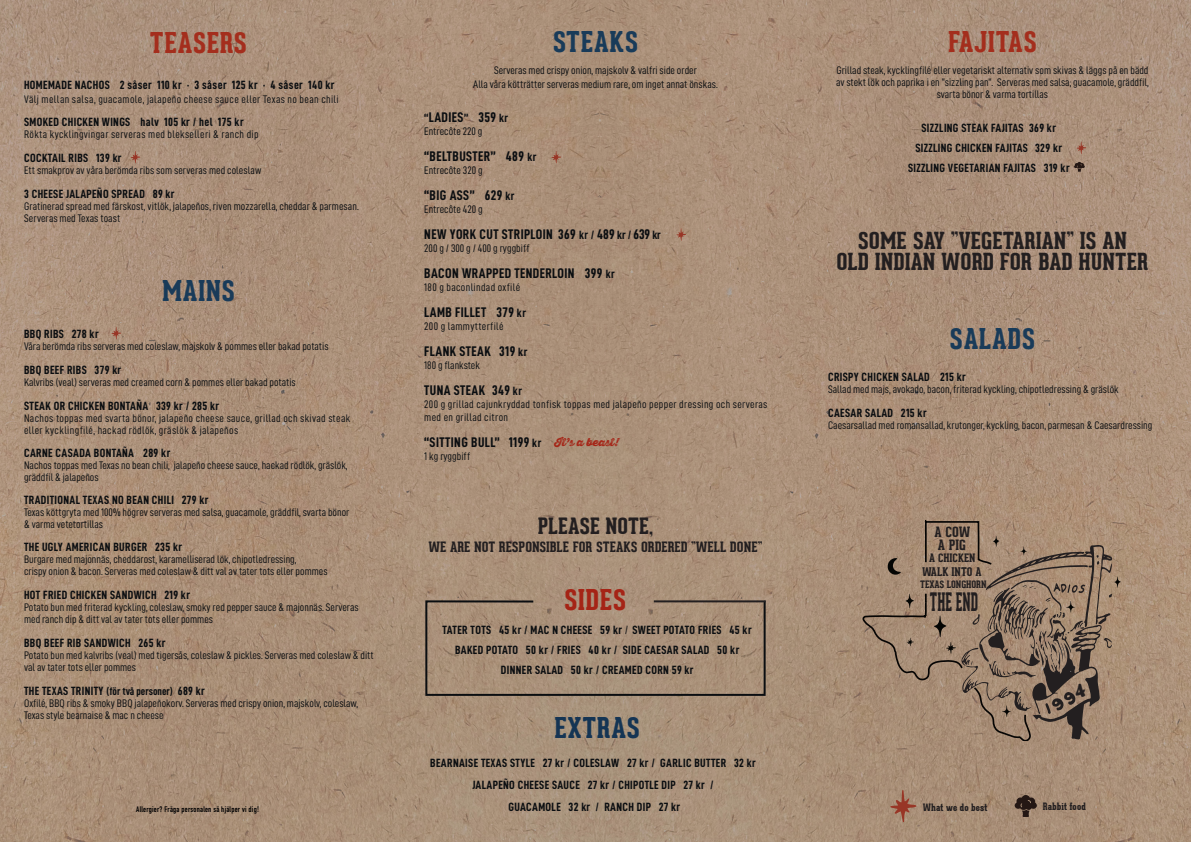
<style>
.page{position:relative;width:1191px;height:842px;background:#fff}
.page>*{position:absolute;margin:0;border:0;box-sizing:border-box;transform-origin:0 0}
.t1{font:800 28px "Geared Slab";letter-spacing:.02em;color:#193b59}
.t2{font:800 28px "Geared Slab";letter-spacing:.015em;color:#a42e1d}
.t3{font:800 28px "Geared Slab";letter-spacing:.02em;color:#153554}
.t4{font:800 28px "Geared Slab";letter-spacing:.015em;color:#a52416}
.t5{font:800 24.9px "Geared Slab";color:#231f20;scale:.61 1}
.t6{font:800 23px "Geared Slab";color:#231f20}
.t7{font:800 22px "Geared Slab";color:#231f20}
.t8{font:14px "D DIN Condensed Bold";letter-spacing:.03em;color:#0b0e11}
.t9{font:800 14px "Geared Slab";color:#231f20}
.t10{font:800 13.9px/13.1px "Geared Slab";color:#231f20}
.t11{font:12px/22px "D DIN Condensed Bold";letter-spacing:.03em;color:#0b0e11;text-align:center}
.t12{font:800 11.7px "Geared Slab";color:#231f20}
.t13{font:800 11.4px "Geared Slab";color:#231f20}
.t14{font:11px/12px "D DIN Condensed";color:#0b0e11}
.t15{font:11px/13px "D DIN Condensed";letter-spacing:.03em;color:#0b0e11}
.t16{font:11px "D DIN Condensed";letter-spacing:.035em;color:#0b0e11}
.t17{font:11px "Thirsty Rough Blk Two";color:#a52416}
.t18{font:800 10px "Geared Slab";letter-spacing:-.01em;color:#231f20}
.t19{font:700 8px "DIN Condensed";letter-spacing:.03em;color:#000001}
.s1{font-size:11px}
.s2{font-size:12px}
.s3{font-style:inherit}
.s4{font-family:"D DIN Condensed"}
</style>
<div class="page">
<img style="left:0;top:0;width:1191px;height:842px">
<svg style="left:111px;top:327px;width:10px;height:12px"></svg>
<svg style="left:131px;top:151px;width:9px;height:12px"></svg>
<svg style="left:551px;top:151px;width:10px;height:12px"></svg>
<svg style="left:1076px;top:141px;width:10px;height:13px"></svg>
<svg style="left:890px;top:790px;width:26px;height:32px"></svg>
<svg style="left:676px;top:228px;width:10px;height:13px"></svg>
<svg style="left:424px;top:598px;width:342px;height:99px;background:#a38b75"></svg>
<hr style="left:654px;top:600px;width:111px;height:2px;background:#231f20">
<svg style="left:1014px;top:795px;width:23px;height:22px"></svg>
<svg style="left:1074px;top:162px;width:10px;height:10px"></svg>
<svg style="left:863px;top:521px;width:257px;height:220px;background:#987f6b"></svg>
<p class="t2" style="left:150px;top:27px;width:99px">TEASERS</p>
<p class="t11" style="left:24px;top:74px;width:312px">HOMEMADE NACHOS 2 såser 110 kr · 3 såser 125 kr · 4 såser 140 kr</p>
<p class="t16" style="left:24px;top:93px;width:316px">Välj mellan salsa, guacamole, jalapeño cheese sauce eller Texas no bean chili</p>
<p class="t11" style="left:24px;top:111px;width:221px">SMOKED CHICKEN WINGS halv 105 kr / hel 175 kr</p>
<p class="t15" style="left:24px;top:128px;width:236px">Rökta kycklingvingar serveras med blekselleri &amp; ranch dip</p>
<p class="t11" style="left:24px;top:146px;width:99px">COCKTAIL RIBS 139 kr</p>
<p class="t14" style="left:24px;top:164px;width:239px">Ett smakprov av våra berömda ribs som serveras med coleslaw</p>
<p class="t11" style="left:24px;top:182px;width:152px">3 CHEESE JALAPEÑO SPREAD 89 kr</p>
<p class="t14" style="left:24px;top:200px;width:336px">Gratinerad spread med färskost, vitlök, jalapeños, riven mozzarella, cheddar &amp; parmesan.<br>Serveras med Texas toast</p>
<p class="t1" style="left:162px;top:275px;width:74px">MAINS</p>
<p class="t11" style="left:24px;top:323px;width:76px">BBQ RIBS 278 kr</p>
<p class="t14" style="left:24px;top:340px;width:306px">Våra berömda ribs serveras med coleslaw, majskolv &amp; pommes eller bakad potatis</p>
<p class="t11" style="left:24px;top:359px;width:99px">BBQ BEEF RIBS 379 kr</p>
<p class="t14" style="left:24px;top:376px;width:273px">Kalvribs (veal) serveras med creamed corn &amp; pommes eller bakad potatis</p>
<p class="t11" style="left:24px;top:394px;width:196px">STEAK OR CHICKEN BONTAÑA 339 kr / 285 kr</p>
<p class="t15" style="left:24px;top:411px;width:328px">Nachos toppas med svarta bönor, jalapeño cheese sauce, grillad och skivad steak</p>
<p class="t15" style="left:24px;top:423px;width:216px">eller kycklingfilé, hackad rödlök, gräslök &amp; jalapeños</p>
<p class="t11" style="left:24px;top:441px;width:148px">CARNE CASADA BONTAÑA 289 kr</p>
<p class="t14" style="left:24px;top:459px;width:325px">Nachos toppas med Texas no bean chili, jalapeño cheese sauce, hackad rödlök, gräslök,</p>
<p class="t14" style="left:24px;top:471px;width:76px">gräddfil &amp; jalapeños</p>
<p class="t11" style="left:24px;top:489px;width:186px">TRADITIONAL TEXAS NO BEAN CHILI 279 kr</p>
<p class="t14" style="left:24px;top:506px;width:327px">Texas köttgryta med 100% högrev serveras med salsa, guacamole, gräddfil, svarta bönor</p>
<p class="t14" style="left:24px;top:518px;width:81px">&amp; varma vetetortillas</p>
<p class="t11" style="left:24px;top:536px;width:160px">THE UGLY AMERICAN BURGER 235 kr</p>
<p class="t14" style="left:24px;top:553px;width:274px">Burgare med majonnäs, cheddarost, karamelliserad lök, chipotledressing,</p>
<p class="t14" style="left:24px;top:565px;width:305px">crispy onion &amp; bacon. Serveras med coleslaw &amp; ditt val av tater tots eller pommes</p>
<p class="t11" style="left:24px;top:584px;width:168px">HOT FRIED CHICKEN SANDWICH 219 kr</p>
<p class="t14" style="left:24px;top:601px;width:336px">Potato bun med friterad kyckling, coleslaw, smoky red pepper sauce &amp; majonnäs. Serveras med ranch dip &amp; ditt val av tater tots eller pommes</p>
<p class="t11" style="left:24px;top:632px;width:143px">BBQ BEEF RIB SANDWICH 265 kr</p>
<p class="t14" style="left:24px;top:649px;width:351px">Potato bun med kalvribs (veal) med tigersås, coleslaw &amp; pickles. Serveras med coleslaw &amp; ditt val av tater tots eller pommes</p>
<p class="t11" style="left:24px;top:680px;width:182px">THE TEXAS TRINITY <span class="s1">(för två personer)</span> 689 kr</p>
<p class="t14" style="left:24px;top:697px;width:335px">Oxfilé, BBQ ribs &amp; smoky BBQ jalapeñokorv. Serveras med crispy onion, majskolv, coleslaw,<br>Texas style bearnaise &amp; mac n cheese</p>
<p class="t1" style="left:552px;top:26px;width:87px">STEAKS</p>
<p class="t14" style="left:494px;top:64px;width:204px">Serveras med crispy onion, majskolv &amp; valfri side order</p>
<p class="t14" style="left:473px;top:78px;width:246px">Alla våra kötträtter serveras medium rare, om inget annat önskas.</p>
<p class="t8" style="left:424px;top:110px;width:85px"><span class="s2">“</span>LADIES<span class="s2">”</span> 359 <span class="s2">kr</span></p>
<p class="t14" style="left:424px;top:125px;width:60px">Entrecôte 220 g</p>
<p class="t8" style="left:424px;top:149px;width:114px">“BELTBUSTER” 489 <span class="s2">kr</span></p>
<p class="t14" style="left:424px;top:164px;width:60px">Entrecôte 320 g</p>
<p class="t8" style="left:424px;top:188px;width:92px">“BIG ASS” 629 <span class="s2">kr</span></p>
<p class="t14" style="left:424px;top:203px;width:60px">Entrecôte 420 g</p>
<p class="t8" style="left:424px;top:227px;width:238px">NEW YORK CUT STRIPLOIN 369 <span class="s2">kr /</span> 489 <span class="s2">kr /</span> 639 <span class="s2">kr</span></p>
<p class="t14" style="left:424px;top:242px;width:107px">200 g / 300 g / 400 g ryggbiff</p>
<p class="t8" style="left:424px;top:266px;width:192px">BACON WRAPPED TENDERLOIN 399 <span class="s2">kr</span></p>
<p class="t15" style="left:424px;top:281px;width:97px">180 g baconlindad oxfilé</p>
<p class="t8" style="left:424px;top:305px;width:103px">LAMB FILLET 379 <span class="s2">kr</span></p>
<p class="t15" style="left:424px;top:320px;width:81px">200 g lammytterfilé</p>
<p class="t8" style="left:424px;top:344px;width:105px">FLANK STEAK 319 <span class="s2">kr</span></p>
<p class="t14" style="left:424px;top:359px;width:57px">180 g flankstek</p>
<p class="t8" style="left:424px;top:383px;width:99px">TUNA STEAK 349 <span class="s2">kr</span></p>
<p class="t15" style="left:424px;top:398px;width:345px">200 g grillad cajunkryddad tonfisk toppas med jalapeño pepper dressing och serveras med en grillad citron</p>
<p class="t8" style="left:424px;top:435px;width:119px">“SITTING BULL” 1199 <span class="s2">kr</span></p>
<p class="t14" style="left:424px;top:450px;width:47px">1 kg ryggbiff</p>
<p class="t17" style="left:555px;top:434px;width:65px"><span class="s3">I</span>t’s a beast!</p>
<p class="t7" style="left:538px;top:513px;width:117px">PLEASE NOTE,</p>
<p class="t9" style="left:428px;top:538px;width:335px">WE ARE NOT RESPONSIBLE FOR STEAKS ORDERED ”WELL DONE”</p>
<p class="t4" style="left:564px;top:584px;width:64px">SIDES</p>
<p class="t11" style="left:442px;top:618px;width:311px">TATER TOTS 45 kr / MAC N CHEESE 59 kr <span class="s4">/</span> SWEET POTATO FRIES 45 kr</p>
<p class="t11" style="left:455px;top:638px;width:286px">BAKED POTATO 50 kr / FRIES 40 kr / SIDE CAESAR SALAD 50 kr</p>
<p class="t11" style="left:501px;top:658px;width:194px">DINNER SALAD 50 kr / CREAMED CORN 59 kr</p>
<p class="t3" style="left:554px;top:712px;width:87px">EXTRAS</p>
<p class="t2" style="left:948px;top:26px;width:90px">FAJITAS</p>
<p class="t14" style="left:836px;top:64px;width:314px;text-align:center">Grillad steak, kycklingfilé eller vegetariskt alternativ som skivas &amp; läggs på en bädd av stekt lök och paprika i en “sizzling pan”. Serveras med salsa, guacamole, gräddfil, svarta bönor &amp; varma tortillas</p>
<p class="t11" style="left:915px;top:118px;width:148px;line-height:20px">SIZZLING STEAK FAJITAS 369 kr<br>SIZZLING CHICKEN FAJITAS 329 kr</p>
<p class="t11" style="left:908px;top:157px;width:163px">SIZZLING VEGETARIAN FAJITAS 319 kr</p>
<p class="t6" style="left:857px;top:227px;width:271px">SOME SAY ”VEGETARIAN” IS AN</p>
<p class="t6" style="left:836px;top:248px;width:314px">OLD INDIAN WORD FOR BAD HUNTER</p>
<p class="t1" style="left:949px;top:323px;width:87px">SALADS</p>
<p class="t11" style="left:828px;top:366px;width:139px">CRISPY CHICKEN SALAD 215 kr</p>
<p class="t14" style="left:828px;top:383px;width:292px">Sallad med majs, avokado, bacon, friterad kyckling, chipotledressing &amp; gräslök</p>
<p class="t11" style="left:828px;top:401px;width:100px">CAESAR SALAD 215 kr</p>
<p class="t14" style="left:828px;top:419px;width:326px">Caesarsallad med romansallad, krutonger, kyckling, bacon, parmesan &amp; Caesardressing</p>
<p class="t10" style="left:934px;top:526px;width:37px">A COW<br>A PIG</p>
<p class="t13" style="left:929px;top:551px;width:48px">A CHICKEN</p>
<p class="t12" style="left:922px;top:564px;width:61px">WALK INTO A</p>
<p class="t18" style="left:920px;top:578px;width:68px">TEXAS LONGHORN</p>
<p class="t5" style="left:930px;top:587px;width:81px">THE END</p>
<p class="t11" style="left:430px;top:751px;width:327px">BEARNAISE TEXAS STYLE 27 kr / COLESLAW 27 kr / GARLIC BUTTER 32 kr</p>
<p class="t11" style="left:472px;top:773px;width:243px">JALAPEÑO CHEESE SAUCE 27 kr / CHIPOTLE DIP 27 kr /<br>GUACAMOLE 32 kr / RANCH DIP 27 kr</p>
<p class="t19" style="left:136px;top:803px;width:124px">Allergier? Fråga personalen så hjälper vi dig!</p>
<p class="t18" style="left:923px;top:801px;width:66px">What we do best</p>
<p class="t18" style="left:1042px;top:800px;width:45px">Rabbit food</p>
</div>
